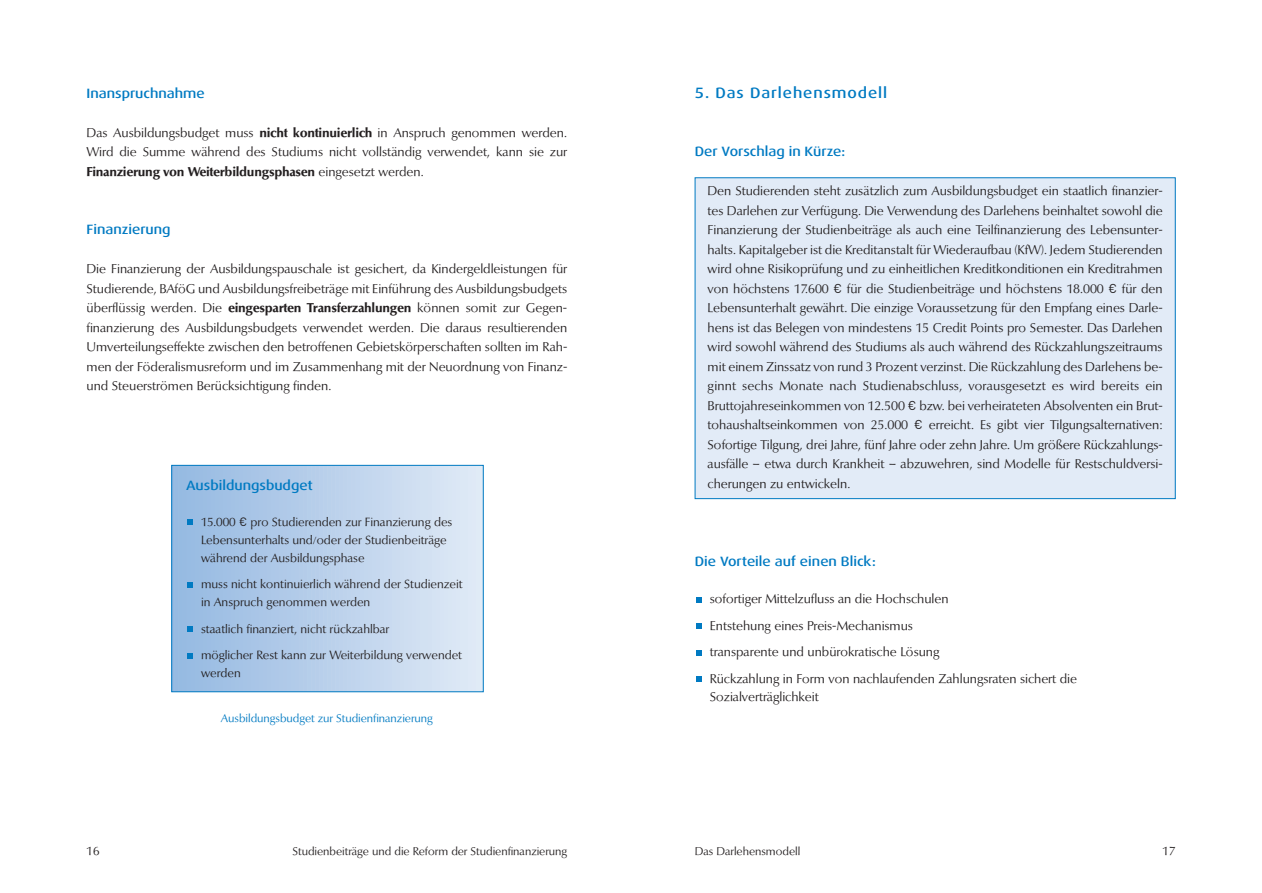
<style>
.page{position:relative;width:1262px;height:893px;background:#fff}
.page>*{position:absolute;margin:0;border:0;box-sizing:border-box;transform-origin:0 0}
.t1{font:500 15px "Dax Wide";letter-spacing:.06em;color:#007ac2}
.t2{font:500 13.5px "Dax Wide";color:#007ac2}
.t3{font:12.75px/19.5px "Optima BQ";color:#231f20;text-align:justify}
.t4{font:12px/18px "Optima BQ";color:#231f20}
.t5{font:11.25px "Optima BQ";color:#231f20}
.t6{font:11.25px "Optima BQ";color:#007ac2}
.s1{font-weight:700}
.s2{font-family:"DIN"}
</style>
<div class="page">
<div style="left:695px;top:178px;width:480px;height:320px;background:#e2ebf7"></div>
<div style="left:695px;top:177px;width:480px;height:322px;border:1px solid #007ac2"></div>
<svg style="left:696px;top:676px;width:6px;height:6px"></svg>
<svg style="left:696px;top:650px;width:6px;height:5px"></svg>
<svg style="left:696px;top:623px;width:6px;height:6px"></svg>
<svg style="left:696px;top:597px;width:6px;height:5px"></svg>
<hr style="left:172px;top:465px;width:3px;height:226px;background:#94b9e2">
<hr style="left:175px;top:465px;width:4px;height:226px;background:#95bae2">
<hr style="left:179px;top:465px;width:4px;height:226px;background:#96bbe2">
<hr style="left:183px;top:465px;width:4px;height:226px;background:#97bbe2">
<hr style="left:187px;top:465px;width:4px;height:226px;background:#98bce3">
<hr style="left:191px;top:465px;width:4px;height:226px;background:#99bce3">
<hr style="left:195px;top:465px;width:4px;height:226px;background:#9abde3">
<hr style="left:199px;top:465px;width:4px;height:226px;background:#9bbde3">
<hr style="left:203px;top:465px;width:4px;height:226px;background:#9cbee3">
<hr style="left:207px;top:465px;width:4px;height:226px;background:#9dbee4">
<hr style="left:211px;top:465px;width:4px;height:226px;background:#9ebfe4">
<hr style="left:215px;top:465px;width:4px;height:226px;background:#9fc0e4">
<hr style="left:219px;top:465px;width:4px;height:226px;background:#a0c0e4">
<hr style="left:223px;top:465px;width:4px;height:226px;background:#a1c1e5">
<hr style="left:227px;top:465px;width:4px;height:226px;background:#a2c1e5">
<hr style="left:231px;top:465px;width:4px;height:226px;background:#a3c2e5">
<hr style="left:235px;top:465px;width:4px;height:226px;background:#a4c3e5">
<hr style="left:239px;top:465px;width:4px;height:226px;background:#a5c3e6">
<hr style="left:243px;top:465px;width:4px;height:226px;background:#a6c4e6">
<hr style="left:247px;top:465px;width:4px;height:226px;background:#a7c4e6">
<hr style="left:251px;top:465px;width:4px;height:226px;background:#a8c5e7">
<hr style="left:255px;top:465px;width:4px;height:226px;background:#a9c5e7">
<hr style="left:259px;top:465px;width:4px;height:226px;background:#aac6e7">
<hr style="left:263px;top:465px;width:4px;height:226px;background:#abc6e7">
<hr style="left:267px;top:465px;width:4px;height:226px;background:#acc7e7">
<hr style="left:271px;top:465px;width:4px;height:226px;background:#adc8e8">
<hr style="left:275px;top:465px;width:4px;height:226px;background:#aec8e8">
<hr style="left:279px;top:465px;width:4px;height:226px;background:#afc9e8">
<hr style="left:283px;top:465px;width:4px;height:226px;background:#b0c9e8">
<hr style="left:287px;top:465px;width:4px;height:226px;background:#b0cae9">
<hr style="left:291px;top:465px;width:4px;height:226px;background:#b1cbe9">
<hr style="left:295px;top:465px;width:4px;height:226px;background:#b2cbe9">
<hr style="left:299px;top:465px;width:4px;height:226px;background:#b3cce9">
<hr style="left:303px;top:465px;width:4px;height:226px;background:#b4cce9">
<hr style="left:307px;top:465px;width:4px;height:226px;background:#b5ceea">
<hr style="left:311px;top:465px;width:4px;height:226px;background:#b6ceea">
<hr style="left:315px;top:465px;width:4px;height:226px;background:#b7ceea">
<hr style="left:319px;top:465px;width:4px;height:226px;background:#b8cfeb">
<hr style="left:323px;top:465px;width:4px;height:226px;background:#b9d0eb">
<hr style="left:327px;top:465px;width:4px;height:226px;background:#bad1eb">
<hr style="left:331px;top:465px;width:4px;height:226px;background:#bbd1eb">
<hr style="left:335px;top:465px;width:4px;height:226px;background:#bcd2ec">
<hr style="left:339px;top:465px;width:4px;height:226px;background:#bdd2ec">
<hr style="left:344px;top:465px;width:3px;height:226px;background:#bed3ec">
<hr style="left:348px;top:465px;width:3px;height:226px;background:#bfd4ed">
<hr style="left:352px;top:465px;width:3px;height:226px;background:#c0d4ed">
<hr style="left:356px;top:465px;width:4px;height:226px;background:#c1d5ee">
<hr style="left:360px;top:465px;width:4px;height:226px;background:#c2d6ee">
<hr style="left:364px;top:465px;width:4px;height:226px;background:#c3d7ee">
<hr style="left:368px;top:465px;width:4px;height:226px;background:#c4d7ee">
<hr style="left:372px;top:465px;width:4px;height:226px;background:#c5d8ef">
<hr style="left:376px;top:465px;width:4px;height:226px;background:#c6d8ef">
<hr style="left:380px;top:465px;width:4px;height:226px;background:#c7d9ef">
<hr style="left:384px;top:465px;width:4px;height:226px;background:#c8daf0">
<hr style="left:388px;top:465px;width:4px;height:226px;background:#c9daf0">
<hr style="left:392px;top:465px;width:4px;height:226px;background:#cbdcf0">
<hr style="left:396px;top:465px;width:4px;height:226px;background:#ccdcf0">
<hr style="left:400px;top:465px;width:4px;height:226px;background:#cdddf0">
<hr style="left:404px;top:465px;width:4px;height:226px;background:#cedef1">
<hr style="left:408px;top:465px;width:4px;height:226px;background:#cfdef1">
<hr style="left:412px;top:465px;width:4px;height:226px;background:#d0dff2">
<hr style="left:416px;top:465px;width:4px;height:226px;background:#d1e0f2">
<hr style="left:420px;top:465px;width:4px;height:226px;background:#d2e1f2">
<hr style="left:424px;top:465px;width:4px;height:226px;background:#d2e1f2">
<hr style="left:428px;top:465px;width:4px;height:226px;background:#d3e1f2">
<hr style="left:432px;top:465px;width:4px;height:226px;background:#d5e3f3">
<hr style="left:436px;top:465px;width:4px;height:226px;background:#d6e3f3">
<hr style="left:440px;top:465px;width:4px;height:226px;background:#d7e4f4">
<hr style="left:444px;top:465px;width:4px;height:226px;background:#d8e5f4">
<hr style="left:448px;top:465px;width:4px;height:226px;background:#d9e6f4">
<hr style="left:452px;top:465px;width:4px;height:226px;background:#dae6f5">
<hr style="left:456px;top:465px;width:4px;height:226px;background:#dbe7f5">
<hr style="left:460px;top:465px;width:4px;height:226px;background:#dce8f5">
<hr style="left:464px;top:465px;width:4px;height:226px;background:#dce8f5">
<hr style="left:468px;top:465px;width:4px;height:226px;background:#dee9f6">
<hr style="left:472px;top:465px;width:4px;height:226px;background:#dfe9f6">
<hr style="left:476px;top:465px;width:4px;height:226px;background:#e0ebf6">
<hr style="left:480px;top:465px;width:3px;height:226px;background:#e1ebf7">
<div style="left:171px;top:465px;width:312px;height:227px;border:1px solid #007ac2"></div>
<svg style="left:187px;top:653px;width:6px;height:5px"></svg>
<svg style="left:187px;top:626px;width:6px;height:6px"></svg>
<svg style="left:187px;top:582px;width:6px;height:5px"></svg>
<svg style="left:187px;top:519px;width:6px;height:6px"></svg>
<p class="t2" style="left:87px;top:88px;width:120px">Inanspruchnahme</p>
<p class="t3" style="left:87px;top:125px;width:482px">Das Ausbildungsbudget muss <span class="s1">nicht kontinuierlich</span> in Anspruch genommen werden.<br>Wird die Summe während des Studiums nicht vollständig verwendet, kann sie zur <span class="s1">Finanzierung von Weiterbildungsphasen</span> eingesetzt werden.</p>
<p class="t2" style="left:87px;top:224px;width:86px">Finanzierung</p>
<p class="t3" style="left:87px;top:261px;width:482px">Die Finanzierung der Ausbildungspauschale ist gesichert, da Kindergeldleistungen für Studierende, BAföG und Ausbildungsfreibeträge mit Einführung des Ausbildungsbudgets überflüssig werden. Die <span class="s1">eingesparten Transferzahlungen</span> können somit zur Gegen&shy;finanzierung des Ausbildungsbudgets verwendet werden. Die daraus resultierenden Umverteilungseffekte zwischen den betroffenen Gebietskörperschaften sollten im Rah&shy;men der Föderalismusreform und im Zusammenhang mit der Neuordnung von Finanz&shy;und Steuerströmen Berücksichtigung finden.</p>
<p class="t2" style="left:186px;top:480px;width:128px">Ausbildungsbudget</p>
<p class="t4" style="left:201px;top:515px;width:253px">15.000 <span class="s2">€</span> pro Studierenden zur Finanzierung des<br>Lebensunterhalts und/oder der Studienbeiträge während der Ausbildungsphase</p>
<p class="t4" style="left:201px;top:577px;width:263px">muss nicht kontinuierlich während der Studienzeit in Anspruch genommen werden</p>
<p class="t4" style="left:201px;top:622px;width:190px">staatlich finanziert, nicht rückzahlbar</p>
<p class="t4" style="left:201px;top:648px;width:262px">möglicher Rest kann zur Weiterbildung verwendet werden</p>
<p class="t6" style="left:221px;top:713px;width:213px">Ausbildungsbudget zur Studienfinanzierung</p>
<p class="t4" style="left:87px;top:843px;width:15px">16</p>
<p class="t5" style="left:292px;top:846px;width:276px">Studienbeiträge und die Reform der Studienfinanzierung</p>
<p class="t1" style="left:695px;top:87px;width:194px">5. Das Darlehensmodell</p>
<p class="t2" style="left:695px;top:146px;width:152px">Der Vorschlag in Kürze:</p>
<p class="t3" style="left:707px;top:183px;width:457px">Den Studierenden steht zusätzlich zum Ausbildungsbudget ein staatlich finanzier&shy;tes Darlehen zur Verfügung. Die Verwendung des Darlehens beinhaltet sowohl die Finanzierung der Studienbeiträge als auch eine Teilfinanzierung des Lebensunter&shy;halts. Kapitalgeber ist die Kreditanstalt für Wiederaufbau (KfW). Jedem Studierenden wird ohne Risikoprüfung und zu einheitlichen Kreditkonditionen ein Kreditrahmen von höchstens 17.600 <span class="s2">€</span> für die Studienbeiträge und höchstens 18.000 <span class="s2">€</span> für den Lebensunterhalt gewährt. Die einzige Voraussetzung für den Empfang eines Darle&shy;hens ist das Belegen von mindestens 15 Credit Points pro Semester. Das Darlehen wird sowohl während des Studiums als auch während des Rückzahlungszeitraums mit einem Zinssatz von rund 3 Prozent verzinst. Die Rückzahlung des Darlehens be&shy;ginnt sechs Monate nach Studienabschluss, vorausgesetzt es wird bereits ein Bruttojahreseinkommen von 12.500 <span class="s2">€</span> bzw. bei verheirateten Absolventen ein Brut&shy;tohaushaltseinkommen von 25.000 <span class="s2">€</span> erreicht. Es gibt vier Tilgungsalternativen:<br>Sofortige Tilgung, drei Jahre, fünf Jahre oder zehn Jahre. Um größere Rückzahlungs&shy;ausfälle – etwa durch Krankheit – abzuwehren, sind Modelle für Restschuldversi&shy;cherungen zu entwickeln.</p>
<p class="t2" style="left:695px;top:556px;width:182px">Die Vorteile auf einen Blick:</p>
<p class="t3" style="left:710px;top:588px;width:369px;line-height:26.5px;text-align:left">sofortiger Mittelzufluss an die Hochschulen<br>Entstehung eines Preis-Mechanismus<br>transparente und unbürokratische Lösung<br>Rückzahlung in Form von nachlaufenden Zahlungsraten sichert die</p>
<p class="t3" style="left:710px;top:689px;width:110px">Sozialverträglichkeit</p>
<p class="t5" style="left:695px;top:846px;width:107px">Das Darlehensmodell</p>
<p class="t4" style="left:1162px;top:843px;width:15px">17</p>
</div>
